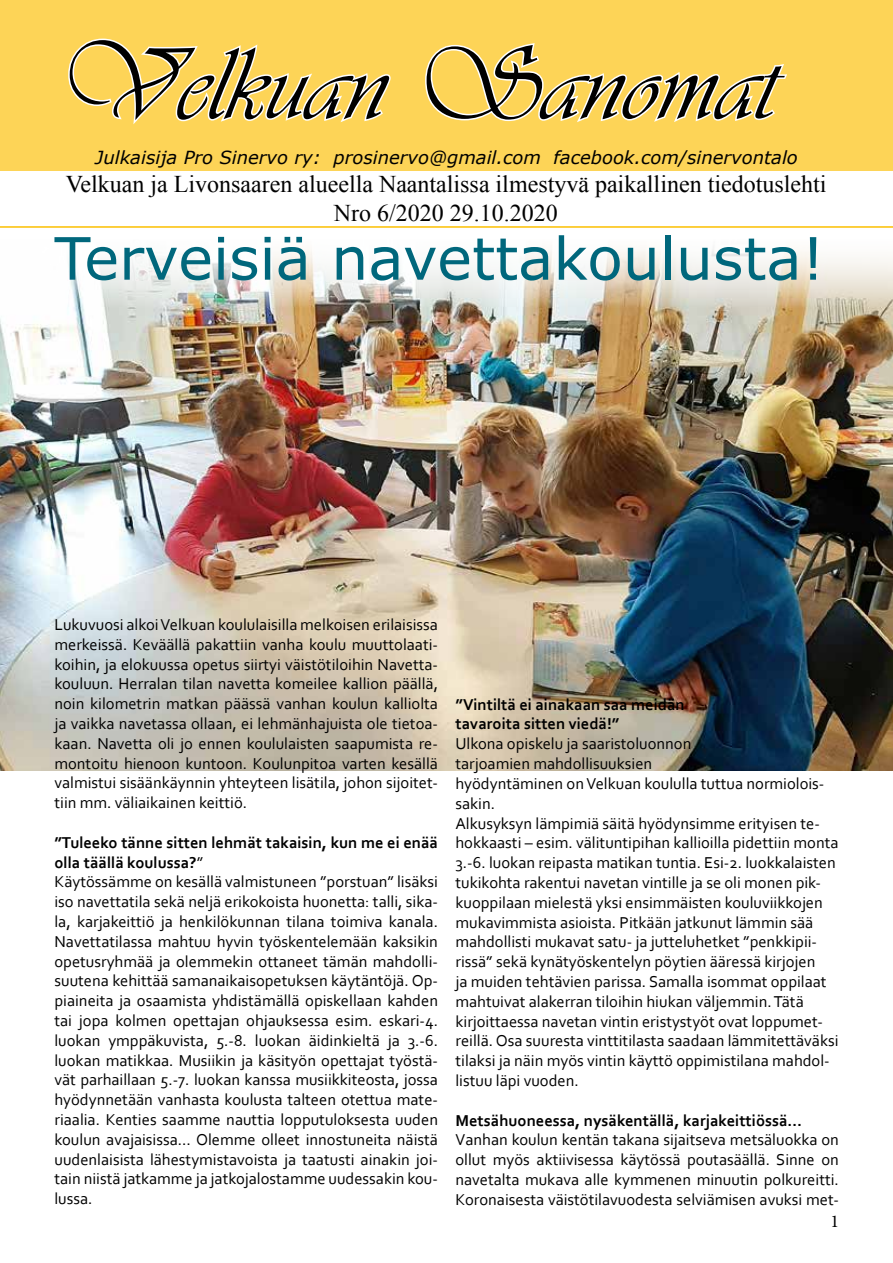
<style>
.page{position:relative;width:893px;height:1263px;background:#fff}
.page>*{position:absolute;margin:0;border:0;box-sizing:border-box;transform-origin:0 0}
.t1{font:106.5px "Vivaldii";color:#000}
.t2{font:58.5px "Verdana";color:#00677c}
.t3{font:24px/28.8px "Times New Roman";color:#000;text-align:center}
.t4{font:italic 18px "Verdana";color:#000}
.t5{font:18px "Minion Pro";color:#000}
.t6{font:16.5px/19.8px "Corbel";color:#000;text-align:justify}
.t7{font:700 16.5px/19.8px "Corbel";color:#000}
.s1{font-weight:700}
</style>
<div class="page">
<img style="left:0;top:247px;width:893px;height:523px">
<hr style="left:0;top:226px;width:893px;height:2px;background:#fcbf00">
<div style="left:0;top:0;width:893px;height:171px;background:#fdd457"></div>
<svg style="left:68px;top:38px;width:323px;height:86px"></svg>
<svg style="left:425px;top:43px;width:362px;height:79px"></svg>
<h1 class="t1" style="left:54px;top:23px;width:723px">Velkuan Sanomat</h1>
<p class="t4" style="left:95px;top:145px;width:704px">Julkaisija Pro Sinervo ry: prosinervo@gmail.com facebook.com/sinervontalo</p>
<h3 class="t3" style="left:66px;top:169px;width:762px">Velkuan ja Livonsaaren alueella Naantalissa ilmestyvä paikallinen tiedotuslehti<br>Nro 6/2020 29.10.2020</h3>
<h2 class="t2" style="left:54px;top:218px;width:772px">Terveisiä navettakoulusta!</h2>
<p class="t6" style="left:54px;top:614px;width:385px">Lukuvuosi alkoi Velkuan koululaisilla melkoisen erilaisissa merkeissä. Keväällä pakattiin vanha koulu muuttolaati&shy;koihin, ja elokuussa opetus siirtyi väistötiloihin Navetta&shy;kouluun. Herralan tilan navetta komeilee kallion päällä, noin kilometrin matkan päässä vanhan koulun kalliolta ja vaikka navetassa ollaan, ei lehmänhajuista ole tietoa&shy;kaan. Navetta oli jo ennen koululaisten saapumista re&shy;montoitu hienoon kuntoon. Koulunpitoa varten kesällä valmistui sisäänkäynnin yhteyteen lisätila, johon sijoitet&shy;tiin mm. väliaikainen keittiö.</p>
<p class="t6" style="left:54px;top:832px;width:385px;text-align:left"><span class="s1">”Tuleeko tänne sitten lehmät takaisin, kun me ei enää olla täällä koulussa?</span>”<br>Käytössämme on kesällä valmistuneen ”porstuan” lisäksi iso navettatila sekä neljä erikokoista huonetta: talli, sika&shy;la, karjakeittiö ja henkilökunnan tilana toimiva kanala.<br>Navettatilassa mahtuu hyvin työskentelemään kaksikin opetusryhmää ja olemmekin ottaneet tämän mahdolli&shy;suutena kehittää samanaikaisopetuksen käytäntöjä. Op&shy;piaineita ja osaamista yhdistämällä opiskellaan kahden tai jopa kolmen opettajan ohjauksessa esim. eskari-4. luokan ymppäkuvista, 5.-8. luokan äidinkieltä ja 3.-6. luokan matikkaa. Musiikin ja käsityön opettajat työstä&shy;vät parhaillaan 5.-7. luokan kanssa musiikkiteosta, jossa hyödynnetään vanhasta koulusta talteen otettua mate&shy;riaalia. Kenties saamme nauttia lopputuloksesta uuden koulun avajaisissa… Olemme olleet innostuneita näistä uudenlaisista lähestymistavoista ja taatusti ainakin joi&shy;tain niistä jatkamme ja jatkojalostamme uudessakin kou&shy;lussa.</p>
<p class="t7" style="left:455px;top:694px;width:231px">”Vintiltä ei ainakaan saa meidän tavaroita sitten viedä!”</p>
<p class="t6" style="left:455px;top:733px;width:385px;text-align:left">Ulkona opiskelu ja saaristoluonnon<br>tarjoamien mahdollisuuksien<br>hyödyntäminen on Velkuan koululla tuttua normiolois&shy;sakin.<br>Alkusyksyn lämpimiä säitä hyödynsimme erityisen te&shy;hokkaasti – esim. välituntipihan kallioilla pidettiin monta 3.-6. luokan reipasta matikan tuntia. Esi-2. luokkalaisten tukikohta rakentui navetan vintille ja se oli monen pik&shy;kuoppilaan mielestä yksi ensimmäisten kouluviikkojen mukavimmista asioista. Pitkään jatkunut lämmin sää mahdollisti mukavat satu- ja jutteluhetket ”penkkipii&shy;rissä” sekä kynätyöskentelyn pöytien ääressä kirjojen<br>ja muiden tehtävien parissa. Samalla isommat oppilaat mahtuivat alakerran tiloihin hiukan väljemmin. Tätä kirjoittaessa navetan vintin eristystyöt ovat loppumet&shy;reillä. Osa suuresta vinttitilasta saadaan lämmitettäväksi tilaksi ja näin myös vintin käyttö oppimistilana mahdol&shy;listuu läpi vuoden.</p>
<p class="t7" style="left:455px;top:1110px;width:348px">Metsähuoneessa, nysäkentällä, karjakeittiössä…</p>
<p class="t6" style="left:455px;top:1129px;width:385px">Vanhan koulun kentän takana sijaitseva metsäluokka on ollut myös aktiivisessa käytössä poutasäällä. Sinne on navetalta mukava alle kymmenen minuutin polkureitti.<br>Koronaisesta väistötilavuodesta selviämisen avuksi met-</p>
<p class="t5" style="left:830px;top:1209px;width:10px">1</p>
</div>
